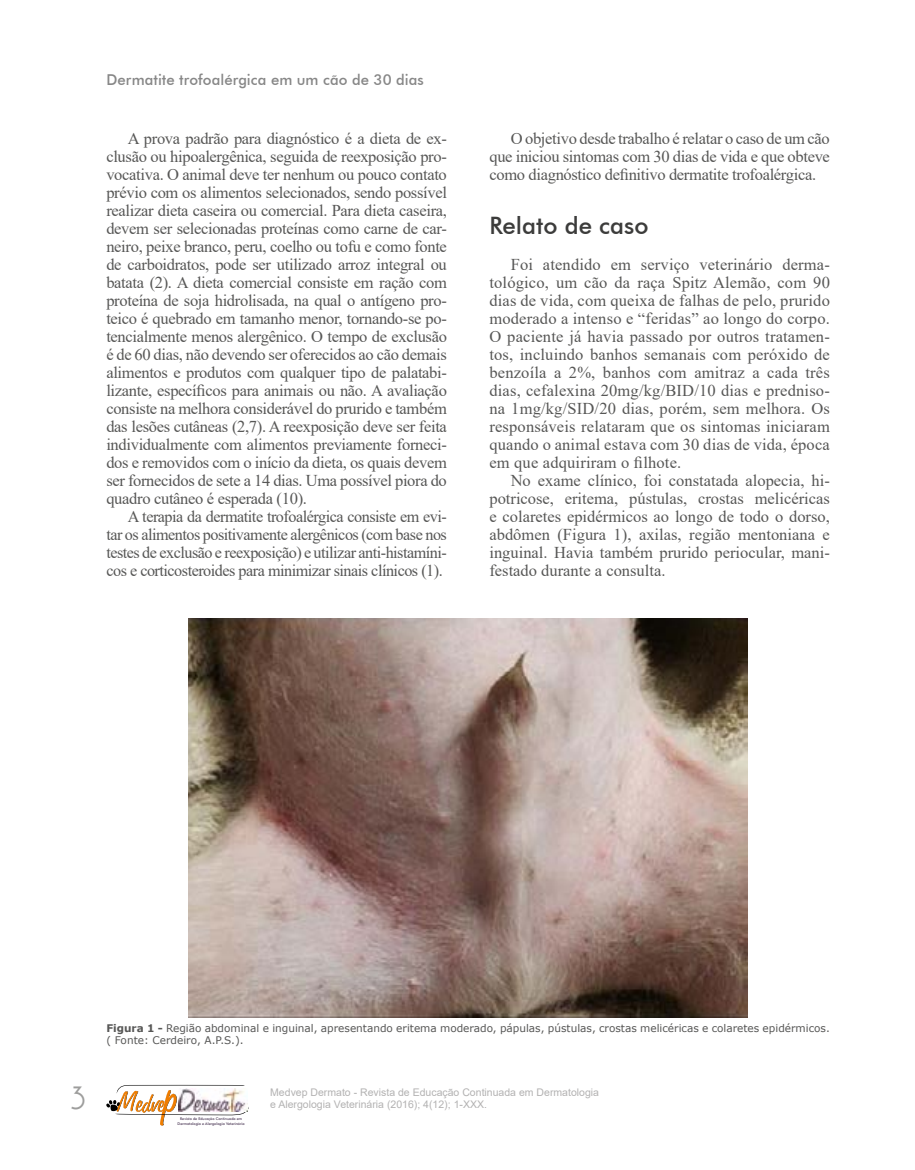
<style>
.page{position:relative;width:915px;height:1170px;background:#fff}
.page>*{position:absolute;margin:0;border:0;box-sizing:border-box;transform-origin:0 0}
.t1{font:30px "Andes";color:#9d9d9c}
.t2{font:500 24px "Futura BT";color:#3c3c3b}
.t3{font:16.5px/18px "Times New Roman";letter-spacing:-.02em;color:#575756;text-align:justify}
.t4{font:500 15px "Futura BT";letter-spacing:.005em;color:#878787}
.t5{font:10.5px/12.6px "Verdana";color:#575756}
.t6{font:10.5px/12.6px "Arial";color:#b3b2b2}
.t7{font:500 3.75px/4.5px "Futura BT";color:#4a3654;text-align:center}
.s1{font-weight:700}
</style>
<div class="page">
<svg style="left:106px;top:1084px;width:143px;height:41px"></svg>
<img style="left:178px;top:1087px;width:69px;height:24px">
<img style="left:188px;top:619px;width:559px;height:398px">
<p class="t4" style="left:106px;top:70px;width:319px">Dermatite trofoalérgica em um cão de 30 dias</p>
<p class="t3" style="left:106px;top:129px;width:342px;text-indent:21px">A prova padrão para diagnóstico é a dieta de ex&shy;clusão ou hipoalergênica, seguida de reexposição pro&shy;vocativa. O animal deve ter nenhum ou pouco contato prévio com os alimentos selecionados, sendo possível realizar dieta caseira ou comercial. Para dieta caseira, devem ser selecionadas proteínas como carne de car&shy;neiro, peixe branco, peru, coelho ou tofu e como fonte de carboidratos, pode ser utilizado arroz integral ou batata (2). A dieta comercial consiste em ração com proteína de soja hidrolisada, na qual o antígeno pro&shy;teico é quebrado em tamanho menor, tornando-se po&shy;tencialmente menos alergênico. O tempo de exclusão é de 60 dias, não devendo ser oferecidos ao cão demais alimentos e produtos com qualquer tipo de palatabi&shy;lizante, específicos para animais ou não. A avaliação consiste na melhora considerável do prurido e também das lesões cutâneas (2,7). A reexposição deve ser feita individualmente com alimentos previamente forneci&shy;dos e removidos com o início da dieta, os quais devem ser fornecidos de sete a 14 dias. Uma possível piora do quadro cutâneo é esperada (10).</p>
<p class="t3" style="left:106px;top:507px;width:342px;text-indent:21px">A terapia da dermatite trofoalérgica consiste em evi&shy;tar os alimentos positivamente alergênicos (com base nos testes de exclusão e reexposição) e utilizar anti-histamíni&shy;cos e corticosteroides para minimizar sinais clínicos (1).</p>
<p class="t3" style="left:489px;top:129px;width:342px;text-indent:21px">O objetivo desde trabalho é relatar o caso de um cão que iniciou sintomas com 30 dias de vida e que obteve como diagnóstico definitivo dermatite trofoalérgica.</p>
<h2 class="t2" style="left:489px;top:211px;width:161px">Relato de caso</h2>
<p class="t3" style="left:489px;top:255px;width:342px;text-indent:21px">Foi atendido em serviço veterinário derma&shy;tológico, um cão da raça Spitz Alemão, com 90 dias de vida, com queixa de falhas de pelo, prurido moderado a intenso e “feridas” ao longo do corpo.<br>O paciente já havia passado por outros tratamen&shy;tos, incluindo banhos semanais com peróxido de benzoíla a 2%, banhos com amitraz a cada três dias, cefalexina 20mg/kg/BID/10 dias e predniso&shy;na 1mg/kg/SID/20 dias, porém, sem melhora. Os responsáveis relataram que os sintomas iniciaram quando o animal estava com 30 dias de vida, época em que adquiriram o filhote.</p>
<p class="t3" style="left:489px;top:471px;width:342px;text-indent:21px">No exame clínico, foi constatada alopecia, hi&shy;potricose, eritema, pústulas, crostas melicéricas e colaretes epidérmicos ao longo de todo o dorso, abdômen (Figura 1), axilas, região mentoniana e inguinal. Havia também prurido periocular, mani&shy;festado durante a consulta.</p>
<h1 class="t1" style="left:71px;top:1084px;width:16px">3</h1>
<p class="t5" style="left:106px;top:1021px;width:724px"><span class="s1">Figura 1 -</span> Região abdominal e inguinal, apresentando eritema moderado, pápulas, pústulas, crostas melicéricas e colaretes epidérmicos. ( Fonte: Cerdeiro, A.P.S.).</p>
<p class="t7" style="left:178px;top:1116px;width:68px">Revista de Educação Continuada em<br>Dermatologia e Alergologia Veterinária</p>
<p class="t6" style="left:270px;top:1085px;width:330px">Medvep Dermato - Revista de Educação Continuada em Dermatologia e Alergologia Veterinária (2016); 4(12); 1-XXX.</p>
</div>
